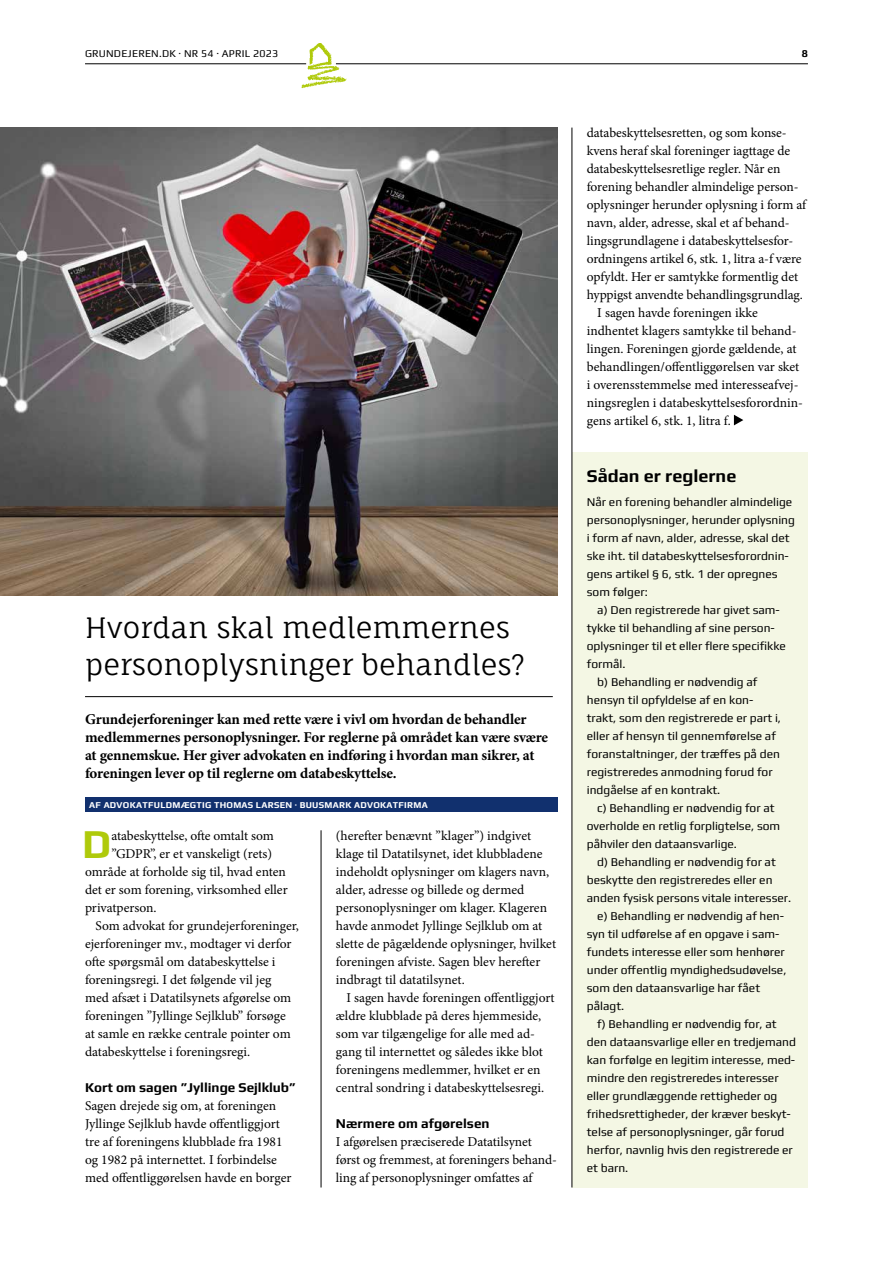
<style>
.page{position:relative;width:893px;height:1263px;background:#fff}
.page>*{position:absolute;margin:0;border:0;box-sizing:border-box;transform-origin:0 0}
.t1{font:700 41.25px "Play";color:#afca0b}
.t2{font:28.2px/37px "Fauna One";color:#000}
.t3{font:700 18px "Play";color:#000}
.t4{font:700 15px/18px "Minion Pro";letter-spacing:-.01em;color:#000}
.t5{font:13.5px/18px "Minion Pro";letter-spacing:-.005em;color:#000}
.t6{font:700 13.5px "Play";color:#000}
.t7{font:12px/18px "Play";color:#000}
.t8{font:10.5px "Play";letter-spacing:.02em;color:#000}
.t9{font:700 10.5px "Play";color:#000}
.t10{font:700 9px "Play";letter-spacing:.03em;color:#fff}
</style>
<div class="page">
<hr style="left:336px;top:63px;width:472px;height:1px;background:#000">
<img style="left:298px;top:44px;width:50px;height:45px">
<hr style="left:85px;top:63px;width:221px;height:1px;background:#000">
<div style="left:572px;top:452px;width:236px;height:735px;background:#f4f7e4"></div>
<hr style="left:321px;top:830px;width:1px;height:357px;background:#000">
<hr style="left:572px;top:128px;width:1px;height:1059px;background:#000">
<div style="left:85px;top:797px;width:472px;height:15px;background:#11306e"></div>
<hr style="left:85px;top:696px;width:468px;height:1px;background:#000">
<svg style="left:734px;top:415px;width:9px;height:10px"></svg>
<img style="left:0;top:128px;width:557px;height:467px">
<p class="t8" style="left:85px;top:47px;width:195px">GRUNDEJEREN.DK · NR 54 · APRIL 2023</p>
<p class="t9" style="left:802px;top:47px;width:8px">8</p>
<h2 class="t2" style="left:85px;top:609px;width:441px">Hvordan skal medlemmernes personoplysninger behandles?</h2>
<p class="t4" style="left:85px;top:710px;width:465px">Grundejerforeninger kan med rette være i vivl om hvordan de behandler medlemmernes personoplysninger. For reglerne på området kan være svære at gennemskue. Her giver advokaten en indføring i hvordan man sikrer, at foreningen lever op til reglerne om databeskyttelse.</p>
<p class="t10" style="left:89px;top:800px;width:340px">AF ADVOKATFULDMÆGTIG THOMAS LARSEN · BUUSMARK ADVOKATFIRMA</p>
<h1 class="t1" style="left:82px;top:820px;width:31px">D</h1>
<p class="t5" style="left:111px;top:827px;width:164px">atabeskyttelse, ofte omtalt som</p>
<p class="t5" style="left:111px;top:845px;width:162px">”GDPR”, er et vanskeligt (rets)</p>
<p class="t5" style="left:85px;top:863px;width:202px">område at forholde sig til, hvad enten</p>
<p class="t5" style="left:85px;top:881px;width:204px">det er som forening, virksomhed eller</p>
<p class="t5" style="left:85px;top:899px;width:73px">privatperson.</p>
<p class="t5" style="left:96px;top:917px;width:205px">Som advokat for grundejerforeninger,</p>
<p class="t5" style="left:85px;top:935px;width:208px">ejerforeninger mv., modtager vi derfor</p>
<p class="t5" style="left:85px;top:953px;width:192px">ofte spørgsmål om databeskyttelse i</p>
<p class="t5" style="left:85px;top:971px;width:188px">foreningsregi. I det følgende vil jeg</p>
<p class="t5" style="left:85px;top:989px;width:208px">med afsæt i Datatilsynets afgørelse om</p>
<p class="t5" style="left:85px;top:1007px;width:202px">foreningen ”Jyllinge Sejlklub” forsøge</p>
<p class="t5" style="left:85px;top:1025px;width:207px">at samle en række centrale pointer om</p>
<p class="t5" style="left:85px;top:1043px;width:167px">databeskyttelse i foreningsregi.</p>
<p class="t6" style="left:85px;top:1079px;width:212px">Kort om sagen ”Jyllinge Sejlklub”</p>
<p class="t5" style="left:85px;top:1097px;width:208px">Sagen drejede sig om, at foreningen Jyllinge Sejlklub havde offentliggjort tre af foreningens klubblade fra 1981 og 1982 på internettet. I forbindelse med offentliggørelsen havde en borger</p>
<p class="t5" style="left:336px;top:827px;width:222px">(herefter benævnt ”klager”) indgivet klage til Datatilsynet, idet klubbladene indeholdt oplysninger om klagers navn, alder, adresse og billede og dermed personoplysninger om klager. Klageren havde anmodet Jyllinge Sejlklub om at slette de pågældende oplysninger, hvilket foreningen afviste. Sagen blev herefter indbragt til datatilsynet.</p>
<p class="t5" style="left:336px;top:989px;width:220px;text-indent:11px">I sagen havde foreningen offentliggjort ældre klubblade på deres hjemmeside, som var tilgængelige for alle med ad&shy;gang til internettet og således ikke blot foreningens medlemmer, hvilket er en central sondring i databeskyttelsesregi.</p>
<p class="t6" style="left:336px;top:1115px;width:155px">Nærmere om afgørelsen</p>
<p class="t5" style="left:336px;top:1133px;width:222px">I afgørelsen præciserede Datatilsynet først og fremmest, at foreningers behand&shy;ling af personoplysninger omfattes af</p>
<p class="t5" style="left:587px;top:124px;width:201px">databeskyttelsesretten, og som konse-</p>
<p class="t5" style="left:587px;top:142px;width:205px">kvens heraf skal foreninger iagttage de</p>
<p class="t5" style="left:587px;top:160px;width:195px">databeskyttelsesretlige regler. Når en</p>
<p class="t5" style="left:587px;top:178px;width:213px">forening behandler almindelige person-</p>
<p class="t5" style="left:587px;top:196px;width:221px">oplysninger herunder oplysning i form af</p>
<p class="t5" style="left:587px;top:214px;width:204px">navn, alder, adresse, skal et af behand-</p>
<p class="t5" style="left:587px;top:232px;width:208px">lingsgrundlagene i databeskyttelsesfor-</p>
<p class="t5" style="left:587px;top:250px;width:216px">ordningens artikel 6, stk. 1, litra a-f være</p>
<p class="t5" style="left:587px;top:268px;width:213px">opfyldt. Her er samtykke formentlig det</p>
<p class="t5" style="left:587px;top:286px;width:218px">hyppigst anvendte behandlingsgrundlag.</p>
<p class="t5" style="left:597px;top:304px;width:162px">I sagen havde foreningen ikke</p>
<p class="t5" style="left:587px;top:322px;width:211px">indhentet klagers samtykke til behand-</p>
<p class="t5" style="left:587px;top:340px;width:211px">lingen. Foreningen gjorde gældende, at</p>
<p class="t5" style="left:587px;top:358px;width:214px">behandlingen/offentliggørelsen var sket</p>
<p class="t5" style="left:587px;top:376px;width:213px">i overensstemmelse med interesseafvej-</p>
<p class="t5" style="left:587px;top:394px;width:218px">ningsreglen i databeskyttelsesforordnin-</p>
<p class="t5" style="left:587px;top:412px;width:146px">gens artikel 6, stk. 1, litra f.</p>
<h3 class="t3" style="left:587px;top:465px;width:151px">Sådan er reglerne</h3>
<p class="t7" style="left:587px;top:492px;width:210px">Når en forening behandler almindelige personoplysninger, herunder oplysning i form af navn, alder, adresse, skal det ske iht. til databeskyttelsesforordnin&shy;gens artikel § 6, stk. 1 der opregnes som følger:</p>
<p class="t7" style="left:597px;top:600px;width:184px">a) Den registrerede har givet sam-</p>
<p class="t7" style="left:587px;top:618px;width:190px">tykke til behandling af sine person-</p>
<p class="t7" style="left:587px;top:636px;width:201px">oplysninger til et eller flere specifikke</p>
<p class="t7" style="left:587px;top:654px;width:40px">formål.</p>
<p class="t7" style="left:597px;top:672px;width:162px">b) Behandling er nødvendig af</p>
<p class="t7" style="left:587px;top:690px;width:168px">hensyn til opfyldelse af en kon-</p>
<p class="t7" style="left:587px;top:708px;width:196px">trakt, som den registrerede er part i,</p>
<p class="t7" style="left:587px;top:726px;width:191px">eller af hensyn til gennemførelse af</p>
<p class="t7" style="left:587px;top:744px;width:195px">foranstaltninger, der træffes på den</p>
<p class="t7" style="left:587px;top:762px;width:187px">registreredes anmodning forud for</p>
<p class="t7" style="left:587px;top:780px;width:135px">indgåelse af en kontrakt.</p>
<p class="t7" style="left:597px;top:798px;width:179px">c) Behandling er nødvendig for at</p>
<p class="t7" style="left:587px;top:816px;width:195px">overholde en retlig forpligtelse, som</p>
<p class="t7" style="left:587px;top:834px;width:152px">påhviler den dataansvarlige.</p>
<p class="t7" style="left:597px;top:852px;width:180px">d) Behandling er nødvendig for at</p>
<p class="t7" style="left:587px;top:870px;width:187px">beskytte den registreredes eller en</p>
<p class="t7" style="left:587px;top:888px;width:206px">anden fysisk persons vitale interesser.</p>
<p class="t7" style="left:597px;top:906px;width:188px">e) Behandling er nødvendig af hen-</p>
<p class="t7" style="left:587px;top:924px;width:194px">syn til udførelse af en opgave i sam-</p>
<p class="t7" style="left:587px;top:942px;width:199px">fundets interesse eller som henhører</p>
<p class="t7" style="left:587px;top:960px;width:201px">under offentlig myndighedsudøvelse,</p>
<p class="t7" style="left:587px;top:978px;width:175px">som den dataansvarlige har fået</p>
<p class="t7" style="left:587px;top:996px;width:39px">pålagt.</p>
<p class="t7" style="left:597px;top:1014px;width:181px">f) Behandling er nødvendig for, at</p>
<p class="t7" style="left:587px;top:1032px;width:211px">den dataansvarlige eller en tredjemand</p>
<p class="t7" style="left:587px;top:1050px;width:210px">kan forfølge en legitim interesse, med-</p>
<p class="t7" style="left:587px;top:1068px;width:193px">mindre den registreredes interesser</p>
<p class="t7" style="left:587px;top:1086px;width:192px">eller grundlæggende rettigheder og</p>
<p class="t7" style="left:587px;top:1104px;width:205px">frihedsrettigheder, der kræver beskyt-</p>
<p class="t7" style="left:587px;top:1122px;width:199px">telse af personoplysninger, går forud</p>
<p class="t7" style="left:587px;top:1140px;width:207px">herfor, navnlig hvis den registrerede er</p>
<p class="t7" style="left:587px;top:1158px;width:43px">et barn.</p>
</div>
